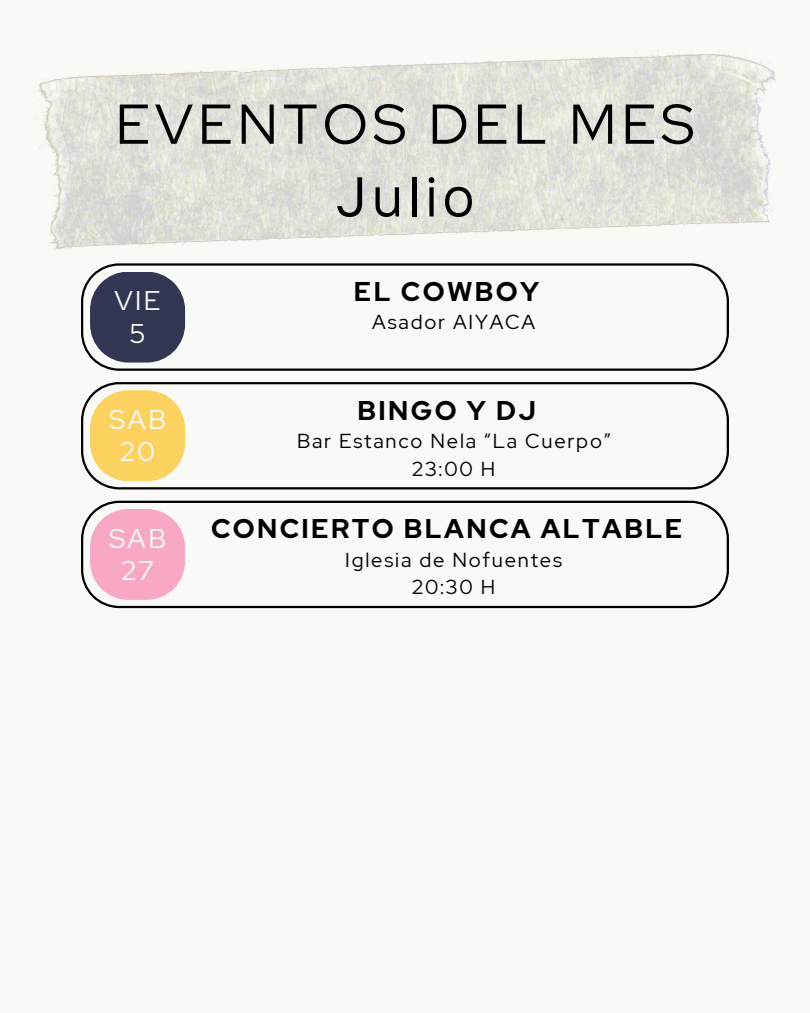
<style>
.page{position:relative;width:810px;height:1013px;background:#fff}
.page>*{position:absolute;margin:0;border:0;box-sizing:border-box;transform-origin:0 0}
.t1{font:56px "Red Hat Display";letter-spacing:.09em;color:#000}
.t2{font:56px "TT Interphases";letter-spacing:.09em;color:#000}
.t3{font:700 27px "Red Hat Display";letter-spacing:.09em;color:#000}
.t4{font:27px "Red Hat Display";letter-spacing:.09em;color:#f9faf5}
.t5{font:20.2px "Red Hat Display";letter-spacing:.09em;color:#000}
</style>
<div class="page">
<div style="left:0;top:0;width:810px;height:1012px;background:#f9faf5"></div>
<svg style="left:81px;top:263px;width:648px;height:107px"></svg>
<svg style="left:90px;top:271px;width:95px;height:91px;background:#4f5169"></svg>
<svg style="left:81px;top:382px;width:648px;height:107px"></svg>
<svg style="left:90px;top:390px;width:95px;height:91px;background:#f9d574"></svg>
<svg style="left:81px;top:500px;width:648px;height:108px"></svg>
<svg style="left:90px;top:509px;width:95px;height:91px;background:#f6b2ca"></svg>
<img style="left:37px;top:51px;width:739px;height:198px">
<h1 class="t1" style="left:115px;top:87px;width:581px">EVENTOS DEL MES</h1>
<h2 class="t2" style="left:336px;top:160px;width:140px">Julio</h2>
<p class="t4" style="left:115px;top:283px;width:47px">VIE</p>
<h4 class="t3" style="left:354px;top:273px;width:187px">EL COWBOY</h4>
<h3 class="t4" style="left:130px;top:315px;width:17px">5</h3>
<p class="t5" style="left:372px;top:309px;width:165px">Asador AIYACA</p>
<h4 class="t3" style="left:357px;top:392px;width:180px">BINGO Y DJ</h4>
<p class="t4" style="left:109px;top:401px;width:59px">SAB</p>
<h3 class="t4" style="left:120px;top:434px;width:36px">20</h3>
<p class="t5" style="left:297px;top:427px;width:315px">Bar Estanco Nela “La Cuerpo”</p>
<h5 class="t5" style="left:412px;top:455px;width:84px">23:00 H</h5>
<h4 class="t3" style="left:211px;top:511px;width:473px">CONCIERTO BLANCA ALTABLE</h4>
<p class="t4" style="left:109px;top:520px;width:59px">SAB</p>
<h3 class="t4" style="left:122px;top:552px;width:33px">27</h3>
<p class="t5" style="left:345px;top:546px;width:218px">Iglesia de Nofuentes</p>
<h5 class="t5" style="left:412px;top:574px;width:84px">20:30 H</h5>
</div>
